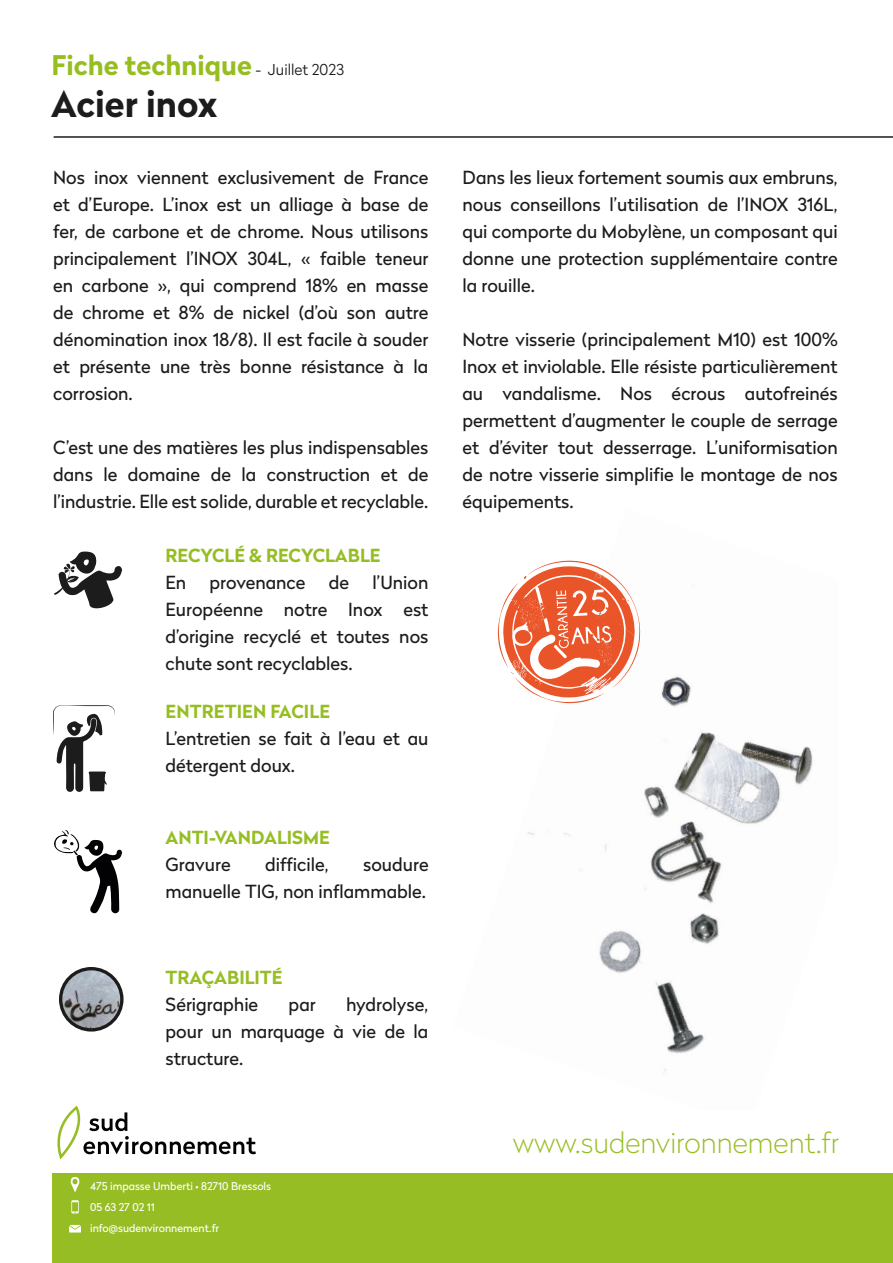
<style>
.page{position:relative;width:893px;height:1263px;background:#fff}
.page>*{position:absolute;margin:0;border:0;box-sizing:border-box;transform-origin:0 0}
.t1{font:700 36px "Radikal";color:#1c1c1c}
.t2{font:100 28.5px "Radikal";color:#96be21}
.t3{font:700 27px "Radikal";color:#96be21}
.Texte_à_puce{font:18px/27px "Radikal";color:#1c1c1c;text-align:justify}
.t4{font:700 18px "Radikal";color:#96be24}
.Texte_à_puce-2{font:700 18px "Radikal";letter-spacing:.005em;color:#96be21}
.t5{font:10.65px/20.5px "Radikal";color:#fff}
.s1{font-weight:300;font-size:15px;color:#1c1c1c}
</style>
<div class="page">
<div style="left:53px;top:1172px;width:840px;height:91px;background:#96be24"></div>
<svg style="left:57px;top:1106px;width:199px;height:53px"></svg>
<svg style="left:70px;top:1177px;width:10px;height:15px"></svg>
<svg style="left:69px;top:1225px;width:12px;height:7px"></svg>
<svg style="left:71px;top:1200px;width:8px;height:13px"></svg>
<img style="left:497px;top:631px;width:316px;height:443px">
<hr style="left:54px;top:136px;width:839px;height:2px;background:#1c1c1c">
<svg style="left:54px;top:551px;width:68px;height:58px"></svg>
<svg style="left:54px;top:830px;width:68px;height:84px"></svg>
<img style="left:62px;top:970px;width:59px;height:58px;border-radius:29px">
<div style="left:59px;top:967px;width:65px;height:64px;border:3px solid #1c1c1c;border-radius:50%"></div>
<svg style="left:53px;top:705px;width:62px;height:87px"></svg>
<svg style="left:498px;top:560px;width:144px;height:143px"></svg>
<p class="t3" style="left:52px;top:45px;width:294px">Fiche technique <span class="s1">- Juillet 2023</span></p>
<p class="t1" style="left:51px;top:78px;width:168px">Acier inox</p>
<p class="Texte_à_puce" style="left:53px;top:163px;width:377px">Nos inox viennent exclusivement de France et d’Europe. L’inox est un alliage à base de fer, de carbone et de chrome. Nous utilisons principalement l’INOX 304L, « faible teneur en carbone », qui comprend 18% en masse de chrome et 8% de nickel (d’où son autre dénomination inox 18/8). Il est facile à souder et présente une très bonne résistance à la corrosion.</p>
<p class="Texte_à_puce" style="left:53px;top:433px;width:377px">C’est une des matières les plus indispensables dans le domaine de la construction et de l’industrie. Elle est solide, durable et recyclable.</p>
<p class="t4" style="left:165px;top:542px;width:217px">RECYCLÉ &amp; RECYCLABLE</p>
<p class="Texte_à_puce" style="left:165px;top:568px;width:22px">En</p>
<p class="Texte_à_puce" style="left:210px;top:568px;width:97px">provenance</p>
<p class="Texte_à_puce" style="left:329px;top:568px;width:22px">de</p>
<p class="Texte_à_puce" style="left:165px;top:568px;width:264px;text-indent:207px">l’Union Européenne notre Inox est d’origine recyclé et toutes nos chute sont recyclables.</p>
<p class="Texte_à_puce-2" style="left:166px;top:698px;width:166px">ENTRETIEN FACILE</p>
<p class="Texte_à_puce" style="left:165px;top:724px;width:264px">L’entretien se fait à l’eau et au détergent doux.</p>
<p class="t4" style="left:165px;top:824px;width:166px">ANTI-VANDALISME</p>
<p class="Texte_à_puce" style="left:165px;top:850px;width:67px">Gravure</p>
<p class="Texte_à_puce" style="left:265px;top:850px;width:65px">difficile,</p>
<p class="Texte_à_puce" style="left:165px;top:850px;width:265px;text-align:right">soudure<br>manuelle TIG, non inflammable.</p>
<p class="t4" style="left:165px;top:964px;width:119px">TRAÇABILITÉ</p>
<p class="Texte_à_puce" style="left:165px;top:990px;width:94px">Sérigraphie</p>
<p class="Texte_à_puce" style="left:289px;top:990px;width:29px">par</p>
<p class="Texte_à_puce" style="left:165px;top:990px;width:264px;text-indent:181px">hydrolyse, pour un marquage à vie de la structure.</p>
<p class="t5" style="left:90px;top:1175px;width:182px">475 impasse Umberti • 82710 Bressols<br>05 63 27 02 11</p>
<p class="t5" style="left:90px;top:1217px;width:130px">info@sudenvironnement.fr</p>
<p class="Texte_à_puce" style="left:462px;top:163px;width:377px">Dans les lieux fortement soumis aux embruns, nous conseillons l’utilisation de l’INOX 316L, qui comporte du Mobylène, un composant qui donne une protection supplémentaire contre la rouille.</p>
<p class="Texte_à_puce" style="left:462px;top:325px;width:377px">Notre visserie (principalement M10) est 100% Inox et inviolable. Elle résiste particulièrement au vandalisme. Nos écrous autofreinés permettent d’augmenter le couple de serrage et d’éviter tout desserrage. L’uniformisation de notre visserie simplifie le montage de nos équipements.</p>
<h2 class="t2" style="left:513px;top:1123px;width:328px">www.sudenvironnement.fr</h2>
</div>
